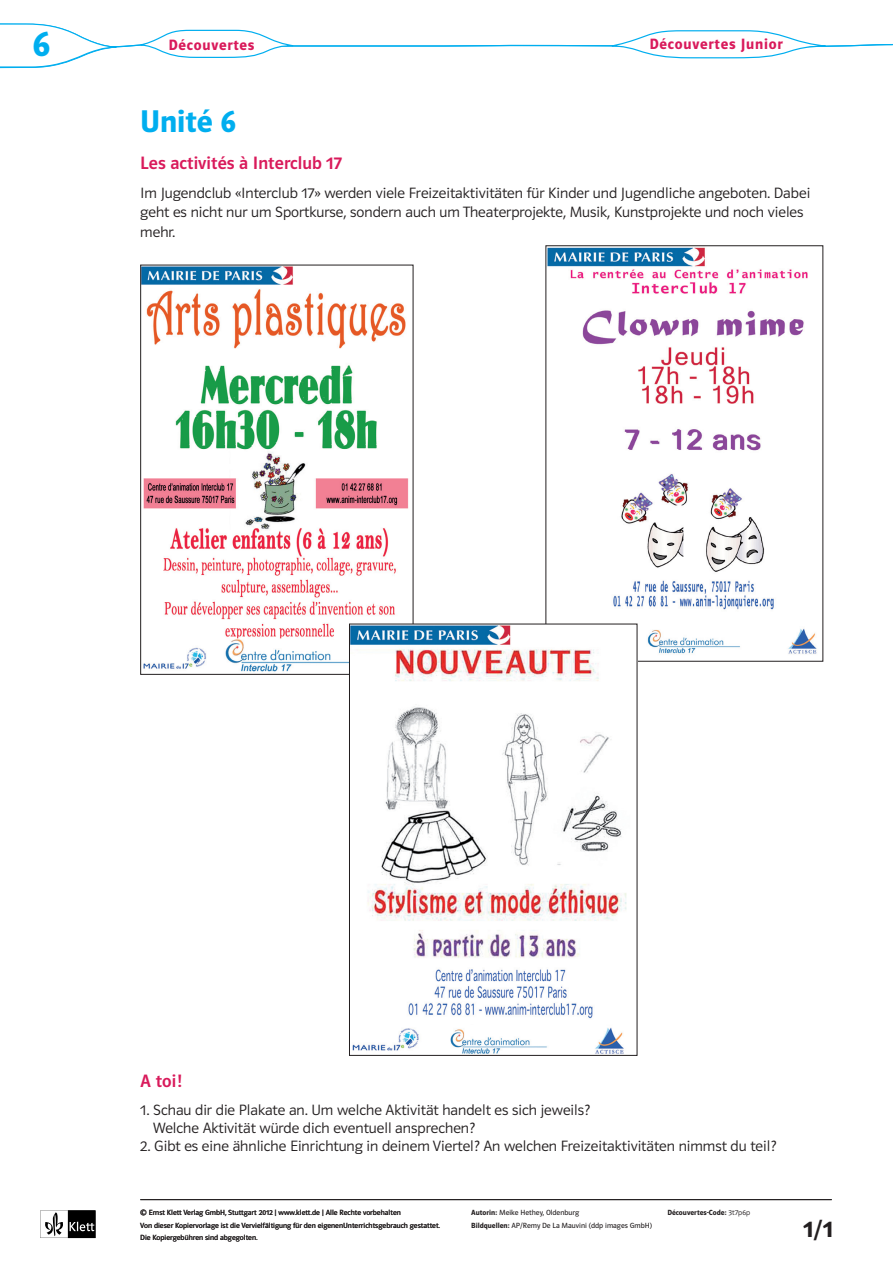
<style>
.page{position:relative;width:893px;height:1263px;background:#fff}
.page>*{position:absolute;margin:0;border:0;box-sizing:border-box;transform-origin:0 0}
.cda6_Kapitelnummer{font:36px "Polo ST11 K Hfett";color:#00aeef}
.SB6_Kapitelnummer{font:36px "Polo ST11 K Hfett";color:#00aeef}
.t1{font:31.5px "Polo ST11 K Hfett";color:#00aeef}
.t2{font:24px "Polo ST11 K Hfett";color:#231f20}
.cda6_Titel_Aufgabe{font:18px "Polo ST11 K Krftg";letter-spacing:.005em;color:#d91a5b}
.cda6_Arbeitsanweisun{font:15px/19.5px "Polo ST11 K Leicht";color:#231f20}
.SB6_Kolumnentitel{font:15px "Polo ST11 K Hfett";letter-spacing:.05em;color:#d91a5b}
.PDF{font:7.5px/12.8px "Polo ST11 K Buch";color:#231f20}
.PDF-2{font:7.5px "Polo ST11 K Hfett";color:#231f20}
.s1{font-family:"Polo ST11 K Leicht"}
.s2{font-family:"Polo ST11 K Hfett"}
</style>
<div class="page">
<svg style="left:40px;top:1210px;width:56px;height:28px"></svg>
<hr style="left:140px;top:1199px;width:692px;height:1px;background:#231f20">
<img style="left:142px;top:267px;width:269px;height:405px">
<div style="left:140px;top:265px;width:273px;height:410px;border:1px solid #231f20"></div>
<img style="left:548px;top:248px;width:269px;height:411px">
<img style="left:351px;top:626px;width:284px;height:428px">
<div style="left:349px;top:624px;width:288px;height:432px;border:1px solid #231f20"></div>
<svg style="left:0;top:23px;width:893px;height:46px"></svg>
<p class="SB6_Kapitelnummer" style="left:33px;top:24px;width:19px">6</p>
<p class="SB6_Kolumnentitel" style="left:168px;top:36px;width:88px">Découvertes</p>
<p class="SB6_Kolumnentitel" style="left:649px;top:36px;width:135px">Découvertes Junior</p>
<p class="cda6_Kapitelnummer" style="left:34px;top:26px;width:17px">1</p>
<p class="t1" style="left:140px;top:103px;width:97px">Unité 6</p>
<p class="cda6_Titel_Aufgabe" style="left:140px;top:153px;width:203px">Les activités à Interclub 17</p>
<p class="cda6_Arbeitsanweisun" style="left:140px;top:183px;width:671px">Im Jugendclub «Interclub 17» werden viele Freizeitaktivitäten für Kinder und Jugendliche angeboten. Dabei geht es nicht nur um Sportkurse, sondern auch um Theaterprojekte, Musik, Kunstprojekte und noch vieles mehr.</p>
<p class="cda6_Titel_Aufgabe" style="left:140px;top:1071px;width:43px">A toi!</p>
<p class="cda6_Arbeitsanweisun" style="left:153px;top:1101px;width:438px;line-height:18px;text-indent:-13px">1. Schau dir die Plakate an. Um welche Aktivität handelt es sich jeweils?<br>Welche Aktivität würde dich eventuell ansprechen?</p>
<p class="cda6_Arbeitsanweisun" style="left:140px;top:1136px;width:637px">2. Gibt es eine ähnliche Einrichtung in deinem Viertel? An welchen Freizeitaktivitäten nimmst du teil?</p>
<p class="PDF" style="left:140px;top:1206px;width:262px">© Ernst Klett Verlag GmbH, Stuttgart 2012 | www.klett.de | Alle Rechte vorbehalten</p>
<p class="PDF" style="left:140px;top:1219px;width:301px">Von dieser Kopiervorlage ist die Vervielfältigung für den eigenenUnterrichtsgebrauch gestattet.<br>Die Kopiergebühren sind abgegolten.</p>
<p class="PDF-2" style="left:667px;top:1208px;width:84px">Découvertes-Code: <span class="s1">3t7p6p</span></p>
<p class="PDF" style="left:471px;top:1206px;width:109px"><span class="s2">Autorin:</span> Meike Hethey, Oldenburg</p>
<p class="PDF" style="left:471px;top:1219px;width:182px"><span class="s2">Bildquellen:</span> AP/Remy De La Mauvini (ddp images GmbH)</p>
<p class="t2" style="left:803px;top:1216px;width:31px">1/1</p>
</div>
